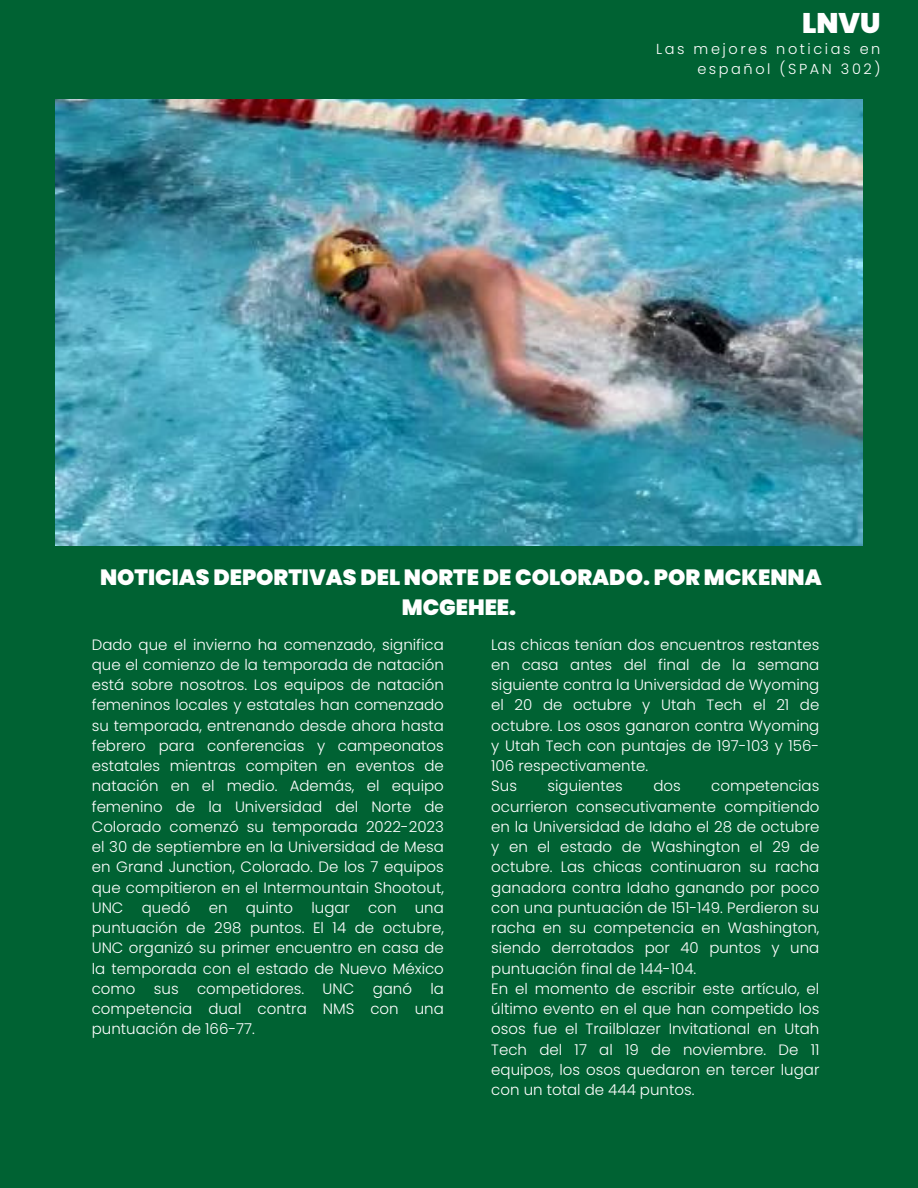
<style>
.page{position:relative;width:918px;height:1188px;background:#006233}
.page>*{position:absolute;margin:0;border:0;box-sizing:border-box;transform-origin:0 0}
.t1{font:900 28.35px "Poppins";color:#fff}
.t2{font:900 22.05px/30.3px "Poppins";color:#fff;text-align:center}
.t3{font:300 15px/20.2px "Poppins";color:#fff;text-align:justify}
.t4{font:300 14.55px/20px "Poppins";letter-spacing:.175em;color:#fff;text-align:right}
</style>
<div class="page">
<img style="left:55px;top:99px;width:808px;height:447px">
<h1 class="t1" style="left:802px;top:4px;width:80px">LNVU</h1>
<p class="t4" style="left:656px;top:39px;width:226px">Las mejores noticias en español (SPAN 302)</p>
<p class="t2" style="left:100px;top:562px;width:723px">NOTICIAS DEPORTIVAS DEL NORTE DE COLORADO. POR MCKENNA<br>MCGEHEE.</p>
<p class="t3" style="left:491px;top:634px;width:330px">Las chicas tenían dos encuentros restantes en casa antes del final de la semana siguiente contra la Universidad de Wyoming el 20 de octubre y Utah Tech el 21 de octubre. Los osos ganaron contra Wyoming y Utah Tech con puntajes de 197-103 y 156- 106 respectivamente.</p>
<p class="t3" style="left:491px;top:776px;width:27px">Sus</p>
<p class="t3" style="left:548px;top:776px;width:77px">siguientes</p>
<p class="t3" style="left:653px;top:776px;width:29px">dos</p>
<h2 class="t3" style="left:92px;top:634px;width:354px">Dado que el invierno ha comenzado, significa que el comienzo de la temporada de natación está sobre nosotros. Los equipos de natación femeninos locales y estatales han comenzado su temporada, entrenando desde ahora hasta febrero para conferencias y campeonatos estatales mientras compiten en eventos de natación en el medio. Además, el equipo femenino de la Universidad del Norte de Colorado comenzó su temporada 2022-2023 el 30 de septiembre en la Universidad de Mesa en Grand Junction, Colorado. De los 7 equipos que compitieron en el Intermountain Shootout, UNC quedó en quinto lugar con una puntuación de 298 puntos. El 14 de octubre, UNC organizó su primer encuentro en casa de la temporada con el estado de Nuevo México como sus competidores. UNC ganó la competencia dual contra NMS con una puntuación de 166-77.</h2>
<p class="t3" style="left:491px;top:776px;width:330px;text-indent:220px">competencias ocurrieron consecutivamente compitiendo en la Universidad de Idaho el 28 de octubre y en el estado de Washington el 29 de octubre. Las chicas continuaron su racha ganadora contra Idaho ganando por poco con una puntuación de 151-149. Perdieron su racha en su competencia en Washington, siendo derrotados por 40 puntos y una puntuación final de 144-104.</p>
<p class="t3" style="left:491px;top:979px;width:330px">En el momento de escribir este artículo, el último evento en el que han competido los osos fue el Trailblazer Invitational en Utah Tech del 17 al 19 de noviembre. De 11 equipos, los osos quedaron en tercer lugar con un total de 444 puntos.</p>
</div>
